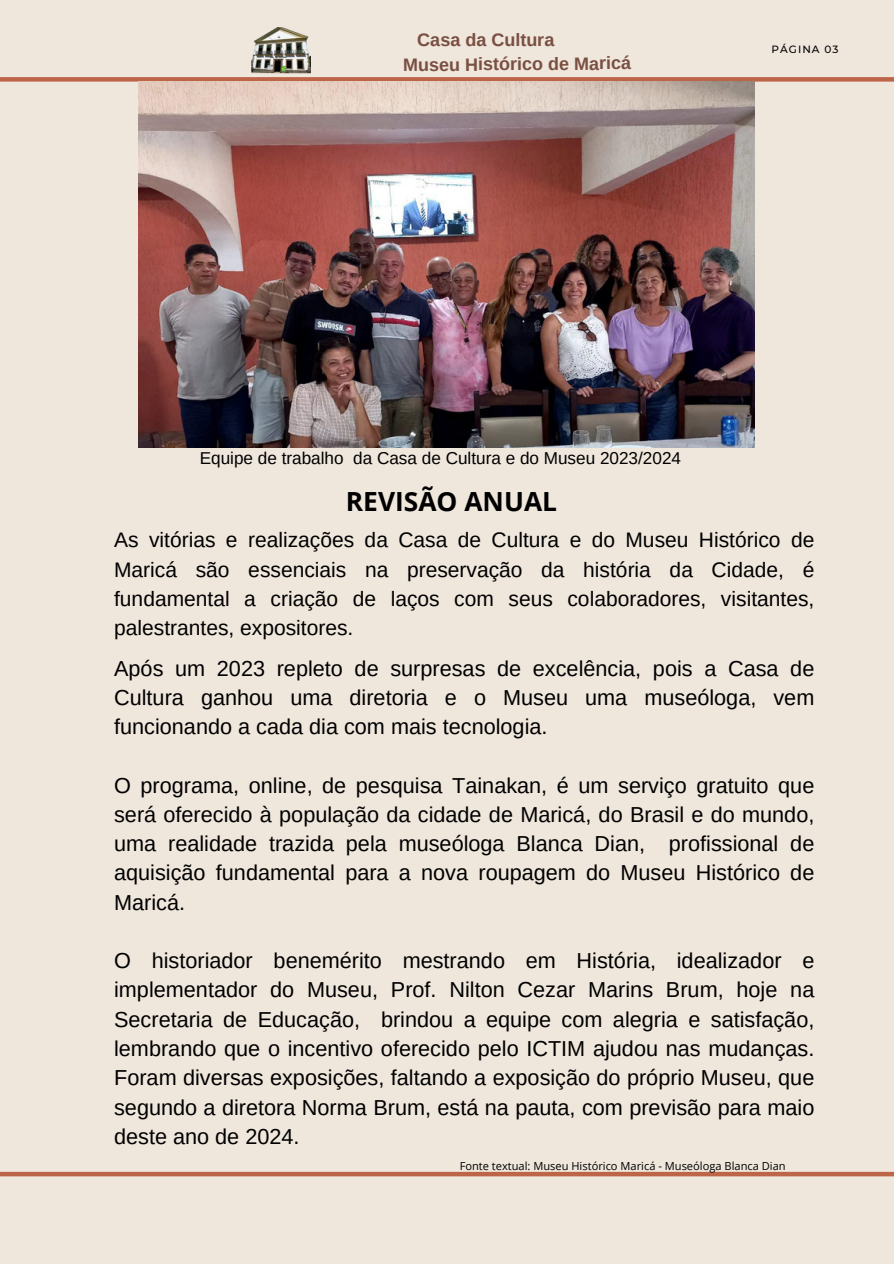
<style>
.page{position:relative;width:894px;height:1264px;background:#fff}
.page>*{position:absolute;margin:0;border:0;box-sizing:border-box;transform-origin:0 0}
.t1{font:700 26.4px "Open Sans";color:#000}
.t2{font:21.6px/29.2px "Arimo";color:#000;text-align:justify}
.t3{font:21px/29.2px "Arimo";color:#000;text-align:justify}
.t4{font:700 18px "Arimo";letter-spacing:-.01em;color:#794f42}
.t5{font:17.1px "Arimo";color:#000}
.t6{font:11.1px "Open Sans";color:#000}
.t7{font:500 10.5px "Montserrat";letter-spacing:.1em;color:#000}
</style>
<div class="page">
<div style="left:0;top:0;width:893px;height:1263px;background:#efe6dc"></div>
<img style="left:251px;top:27px;width:60px;height:46px">
<div style="left:0;top:77px;width:893px;height:5px;background:#bd6549"></div>
<img style="left:139px;top:82px;width:615px;height:365px">
<div style="left:0;top:1171px;width:893px;height:5px;background:#bd6549"></div>
<p class="t4" style="left:417px;top:30px;width:138px">Casa da Cultura</p>
<h5 class="t4" style="left:403px;top:54px;width:229px">Museu Histórico de Maricá</h5>
<h3 class="t7" style="left:771px;top:43px;width:69px">PÁGINA 03</h3>
<h2 class="t5" style="left:200px;top:449px;width:482px">Equipe de trabalho da Casa de Cultura e do Museu 2023/2024</h2>
<h2 class="t1" style="left:346px;top:483px;width:213px">REVISÃO ANUAL</h2>
<p class="t3" style="left:114px;top:525px;width:701px">As vitórias e realizações da Casa de Cultura e do Museu Histórico de Maricá são essenciais na preservação da história da Cidade, é fundamental a criação de laços com seus colaboradores, visitantes, palestrantes, expositores.</p>
<h4 class="t2" style="left:114px;top:653px;width:701px">Após um 2023 repleto de surpresas de excelência, pois a Casa de Cultura ganhou uma diretoria e o Museu uma museóloga, vem funcionando a cada dia com mais tecnologia.</h4>
<h1 class="t2" style="left:114px;top:770px;width:701px">O programa, online, de pesquisa Tainakan, é um serviço gratuito que será oferecido à população da cidade de Maricá, do Brasil e do mundo, uma realidade trazida pela museóloga Blanca Dian, profissional de aquisição fundamental para a nova roupagem do Museu Histórico de Maricá.</h1>
<h2 class="t2" style="left:114px;top:946px;width:701px">O historiador benemérito mestrando em História, idealizador e implementador do Museu, Prof. Nilton Cezar Marins Brum, hoje na Secretaria de Educação, brindou a equipe com alegria e satisfação, lembrando que o incentivo oferecido pelo ICTIM ajudou nas mudanças.<br>Foram diversas exposições, faltando a exposição do próprio Museu, que segundo a diretora Norma Brum, está na pauta, com previsão para maio deste ano de 2024.</h2>
<p class="t6" style="left:459px;top:1158px;width:327px">Fonte textual: Museu Histórico Maricá - Museóloga Blanca Dian</p>
</div>
